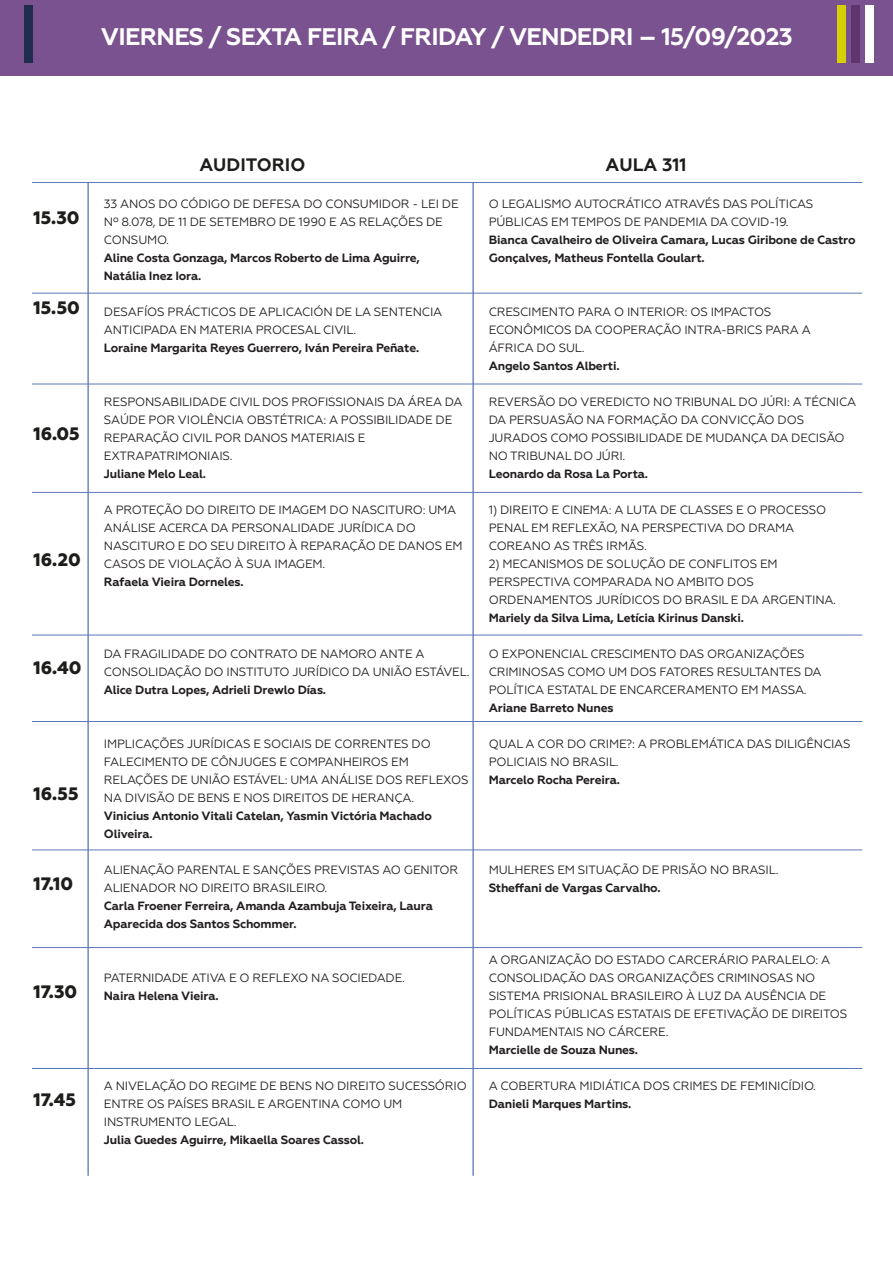
<style>
.page{position:relative;width:893px;height:1263px;background:#fff}
.page>*{position:absolute;margin:0;border:0;box-sizing:border-box;transform-origin:0 0}
.t1{font:700 24px "Geometria";letter-spacing:-.03em;color:#fff}
.t2{font:800 18px "Geometria";color:#1d1d1b}
.t3{font:700 18px "Geometria";color:#1d1d1b}
.t4{font:12px/18px "Geometria";letter-spacing:-.015em;color:#221e20}
.t5{font:700 12px/18px "Geometria";letter-spacing:-.015em;color:#221e20}
</style>
<div class="page">
<div style="left:0;top:0;width:893px;height:75px;background:#7a528f"></div>
<div style="left:24px;top:5px;width:8px;height:58px;background:#1f2d4f"></div>
<div style="left:837px;top:5px;width:8px;height:58px;background:#d5cf04"></div>
<div style="left:865px;top:5px;width:8px;height:58px;background:#fff"></div>
<div style="left:851px;top:5px;width:8px;height:58px;background:#60346d"></div>
<hr style="left:87px;top:183px;width:2px;height:993px;background:#5d79b5">
<hr style="left:32px;top:182px;width:830px;height:1px;background:#5d79b5">
<hr style="left:32px;top:293px;width:830px;height:1px;background:#5d79b5">
<hr style="left:32px;top:384px;width:830px;height:1px;background:#5d79b5">
<hr style="left:32px;top:492px;width:830px;height:1px;background:#5d79b5">
<hr style="left:32px;top:635px;width:830px;height:1px;background:#5d79b5">
<hr style="left:32px;top:849px;width:830px;height:1px;background:#5d79b5">
<hr style="left:32px;top:947px;width:830px;height:1px;background:#5d79b5">
<hr style="left:32px;top:1068px;width:830px;height:1px;background:#5d79b5">
<hr style="left:32px;top:721px;width:830px;height:1px;background:#5d79b5">
<hr style="left:472px;top:183px;width:2px;height:993px;background:#5d79b5">
<h1 class="t1" style="left:101px;top:23px;width:693px">VIERNES / SEXTA FEIRA / FRIDAY / VENDEDRI – 15/09/2023</h1>
<h2 class="t2" style="left:34px;top:207px;width:48px">15.30</h2>
<h2 class="t2" style="left:34px;top:297px;width:48px">15.50</h2>
<h2 class="t2" style="left:34px;top:423px;width:48px">16.05</h2>
<h2 class="t2" style="left:34px;top:549px;width:49px">16.20</h2>
<h2 class="t2" style="left:34px;top:657px;width:49px">16.40</h2>
<h2 class="t2" style="left:34px;top:783px;width:46px">16.55</h2>
<h2 class="t2" style="left:34px;top:873px;width:41px">17.10</h2>
<h2 class="t2" style="left:34px;top:981px;width:45px">17.30</h2>
<h2 class="t2" style="left:34px;top:1089px;width:44px">17.45</h2>
<h2 class="t3" style="left:199px;top:154px;width:107px">AUDITORIO</h2>
<h2 class="t3" style="left:606px;top:154px;width:82px">AULA 311</h2>
<p class="t4" style="left:104px;top:195px;width:356px">33 ANOS DO CÓDIGO DE DEFESA DO CONSUMIDOR - LEI DE<br>Nº 8.078, DE 11 DE SETEMBRO DE 1990 E AS RELAÇÕES DE<br>CONSUMO.</p>
<p class="t5" style="left:104px;top:249px;width:318px">Aline Costa Gonzaga, Marcos Roberto de Lima Aguirre,<br>Natália Inez Iora.</p>
<p class="t4" style="left:104px;top:303px;width:340px">DESAFÍOS PRÁCTICOS DE APLICACIÓN DE LA SENTENCIA<br>ANTICIPADA EN MATERIA PROCESAL CIVIL.</p>
<p class="t5" style="left:104px;top:339px;width:317px">Loraine Margarita Reyes Guerrero, Iván Pereira Peñate.</p>
<p class="t4" style="left:104px;top:393px;width:360px">RESPONSABILIDADE CIVIL DOS PROFISSIONAIS DA ÁREA DA SAÚDE POR VIOLÊNCIA OBSTÉTRICA: A POSSIBILIDADE DE REPARAÇÃO CIVIL POR DANOS MATERIAIS E EXTRAPATRIMONIAIS.</p>
<p class="t5" style="left:104px;top:465px;width:104px">Juliane Melo Leal.</p>
<p class="t4" style="left:104px;top:501px;width:360px">A PROTEÇÃO DO DIREITO DE IMAGEM DO NASCITURO: UMA ANÁLISE ACERCA DA PERSONALIDADE JURÍDICA DO NASCITURO E DO SEU DIREITO À REPARAÇÃO DE DANOS EM CASOS DE VIOLAÇÃO À SUA IMAGEM.</p>
<p class="t5" style="left:104px;top:573px;width:141px">Rafaela Vieira Dorneles.</p>
<p class="t4" style="left:104px;top:645px;width:367px">DA FRAGILIDADE DO CONTRATO DE NAMORO ANTE A<br>CONSOLIDAÇÃO DO INSTITUTO JURÍDICO DA UNIÃO ESTÁVEL.</p>
<p class="t5" style="left:104px;top:681px;width:224px">Alice Dutra Lopes, Adrieli Drewlo Días.</p>
<p class="t4" style="left:104px;top:735px;width:366px">IMPLICAÇÕES JURÍDICAS E SOCIAIS DE CORRENTES DO FALECIMENTO DE CÔNJUGES E COMPANHEIROS EM RELAÇÕES DE UNIÃO ESTÁVEL: UMA ANÁLISE DOS REFLEXOS NA DIVISÃO DE BENS E NOS DIREITOS DE HERANÇA.</p>
<p class="t5" style="left:104px;top:807px;width:330px">Vinicius Antonio Vitali Catelan, Yasmin Victória Machado<br>Oliveira.</p>
<p class="t4" style="left:104px;top:861px;width:356px">ALIENAÇÃO PARENTAL E SANÇÕES PREVISTAS AO GENITOR<br>ALIENADOR NO DIREITO BRASILEIRO.</p>
<p class="t5" style="left:104px;top:897px;width:331px">Carla Froener Ferreira, Amanda Azambuja Teixeira, Laura<br>Aparecida dos Santos Schommer.</p>
<p class="t4" style="left:104px;top:969px;width:303px">PATERNIDADE ATIVA E O REFLEXO NA SOCIEDADE.</p>
<p class="t5" style="left:104px;top:987px;width:116px">Naira Helena Vieira.</p>
<p class="t4" style="left:104px;top:1077px;width:364px">A NIVELAÇÃO DO REGIME DE BENS NO DIREITO SUCESSÓRIO<br>ENTRE OS PAÍSES BRASIL E ARGENTINA COMO UM<br>INSTRUMENTO LEGAL.</p>
<p class="t5" style="left:104px;top:1131px;width:262px">Julia Guedes Aguirre, Mikaella Soares Cassol.</p>
<p class="t4" style="left:489px;top:195px;width:326px">O LEGALISMO AUTOCRÁTICO ATRAVÉS DAS POLÍTICAS<br>PÚBLICAS EM TEMPOS DE PANDEMIA DA COVID-19.</p>
<p class="t5" style="left:489px;top:231px;width:368px">Bianca Cavalheiro de Oliveira Camara, Lucas Giribone de Castro<br>Gonçalves, Matheus Fontella Goulart.</p>
<p class="t4" style="left:489px;top:303px;width:324px">CRESCIMENTO PARA O INTERIOR: OS IMPACTOS<br>ECONÔMICOS DA COOPERAÇÃO INTRA-BRICS PARA A<br>ÁFRICA DO SUL.</p>
<p class="t5" style="left:489px;top:357px;width:132px">Angelo Santos Alberti.</p>
<p class="t4" style="left:489px;top:393px;width:369px">REVERSÃO DO VEREDICTO NO TRIBUNAL DO JÚRI: A TÉCNICA DA PERSUASÃO NA FORMAÇÃO DA CONVICÇÃO DOS JURADOS COMO POSSIBILIDADE DE MUDANÇA DA DECISÃO NO TRIBUNAL DO JÚRI.</p>
<p class="t5" style="left:489px;top:465px;width:161px">Leonardo da Rosa La Porta.</p>
<p class="t4" style="left:489px;top:501px;width:339px">1) DIREITO E CINEMA: A LUTA DE CLASSES E O PROCESSO<br>PENAL EM REFLEXÃO, NA PERSPECTIVA DO DRAMA<br>COREANO AS TRÊS IRMÃS.</p>
<p class="t4" style="left:489px;top:555px;width:349px">2) MECANISMOS DE SOLUÇÃO DE CONFLITOS EM<br>PERSPECTIVA COMPARADA NO AMBITO DOS<br>ORDENAMENTOS JURÍDICOS DO BRASIL E DA ARGENTINA.</p>
<p class="t5" style="left:489px;top:609px;width:257px">Mariely da Silva Lima, Letícia Kirinus Danski.</p>
<p class="t4" style="left:489px;top:645px;width:334px">O EXPONENCIAL CRESCIMENTO DAS ORGANIZAÇÕES<br>CRIMINOSAS COMO UM DOS FATORES RESULTANTES DA<br>POLÍTICA ESTATAL DE ENCARCERAMENTO EM MASSA.</p>
<p class="t5" style="left:489px;top:699px;width:126px">Ariane Barreto Nunes</p>
<p class="t4" style="left:489px;top:735px;width:363px">QUAL A COR DO CRIME?: A PROBLEMÁTICA DAS DILIGÊNCIAS<br>POLICIAIS NO BRASIL.</p>
<p class="t5" style="left:489px;top:771px;width:133px">Marcelo Rocha Pereira.</p>
<p class="t4" style="left:489px;top:861px;width:291px">MULHERES EM SITUAÇÃO DE PRISÃO NO BRASIL.</p>
<p class="t5" style="left:489px;top:879px;width:173px">Stheffani de Vargas Carvalho.</p>
<p class="t4" style="left:489px;top:951px;width:360px">A ORGANIZAÇÃO DO ESTADO CARCERÁRIO PARALELO: A CONSOLIDAÇÃO DAS ORGANIZAÇÕES CRIMINOSAS NO SISTEMA PRISIONAL BRASILEIRO À LUZ DA AUSÊNCIA DE POLÍTICAS PÚBLICAS ESTATAIS DE EFETIVAÇÃO DE DIREITOS FUNDAMENTAIS NO CÁRCERE.</p>
<p class="t5" style="left:489px;top:1041px;width:151px">Marcielle de Souza Nunes.</p>
<p class="t4" style="left:489px;top:1077px;width:329px">A COBERTURA MIDIÁTICA DOS CRIMES DE FEMINICÍDIO.</p>
<p class="t5" style="left:489px;top:1095px;width:144px">Danieli Marques Martins.</p>
</div>
